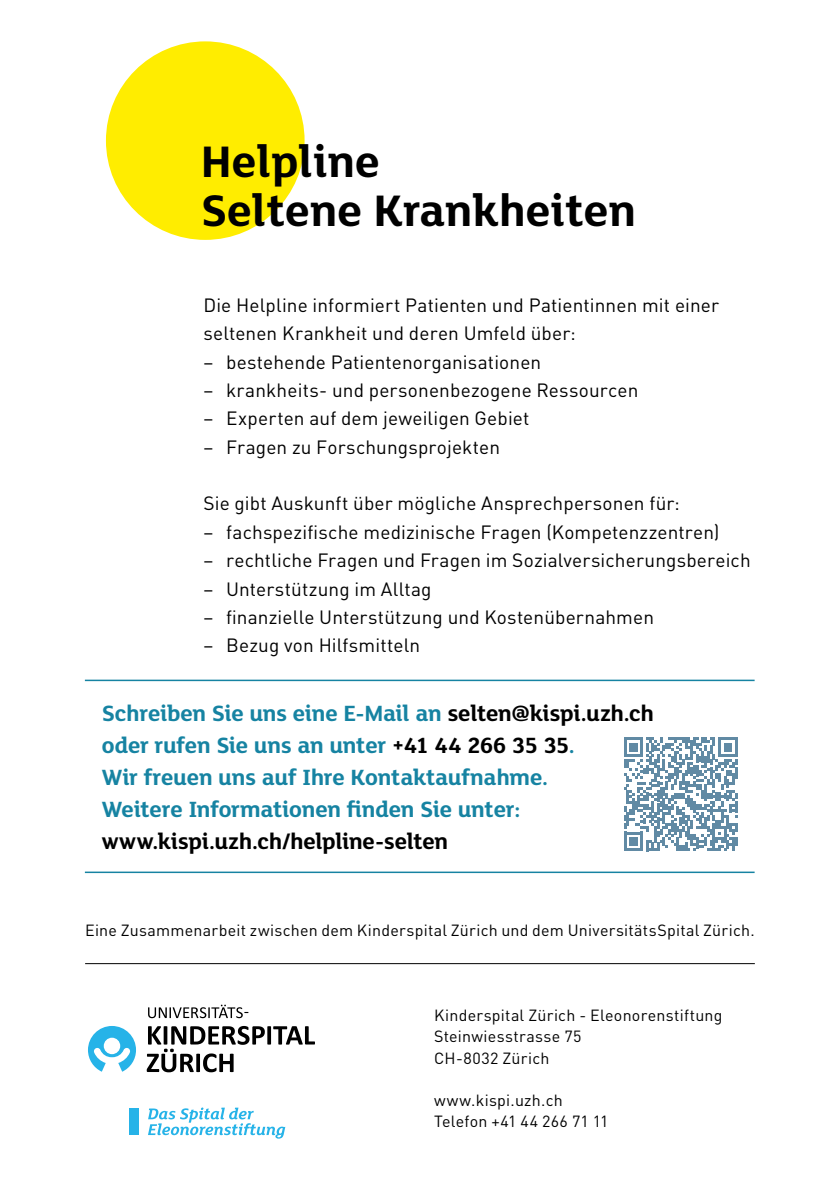
<style>
.page{position:relative;width:840px;height:1191px;background:#fff}
.page>*{position:absolute;margin:0;border:0;box-sizing:border-box;transform-origin:0 0}
.t1{font:700 48px/49.6px "FS Lola";color:#000}
.t2{font:700 24px/32px "FS Lola";letter-spacing:-.01em;color:#1683a2}
.t3{font:700 24px "FS Lola";letter-spacing:-.01em;color:#000}
.t4{font:19px/28.4px "DIN Pro";letter-spacing:.01em;color:#000}
.t5{font:16px/21.2px "DIN Pro";letter-spacing:.015em;color:#000}
.s1{font-style:inherit}
.s2{color:#000}
</style>
<div class="page">
<hr style="left:85px;top:963px;width:669px;height:1px;background:#000">
<div style="left:130px;top:1108px;width:9px;height:27px;background:#26b3e8"></div>
<svg style="left:148px;top:1107px;width:137px;height:31px"></svg>
<svg style="left:147px;top:1026px;width:168px;height:46px"></svg>
<svg style="left:148px;top:1004px;width:100px;height:14px"></svg>
<svg style="left:88px;top:1026px;width:48px;height:45px"></svg>
<hr style="left:85px;top:679px;width:669px;height:2px;background:#1683a2">
<hr style="left:85px;top:871px;width:669px;height:2px;background:#1683a2">
<svg style="left:624px;top:737px;width:113px;height:114px"></svg>
<div style="left:106px;top:41px;width:198px;height:199px;background:#ffed00;border-radius:50%"></div>
<h1 class="t1" style="left:201px;top:134px;width:436px">Helpline<br>Seltene Krankheiten</h1>
<p class="t4" style="left:203px;top:290px;width:517px">Die Helpline informiert Patienten und Patientinnen mit einer seltenen Krankheit und deren Umfeld über:</p>
<p class="t4" style="left:203px;top:347px;width:339px"><span class="s1">–</span> bestehende Patientenorganisationen</p>
<p class="t4" style="left:203px;top:375px;width:436px"><span class="s1">–</span> krankheits- und personenbezogene Ressourcen</p>
<p class="t4" style="left:203px;top:403px;width:327px"><span class="s1">–</span> Experten auf dem jeweiligen Gebiet</p>
<p class="t4" style="left:203px;top:432px;width:298px"><span class="s1">–</span> Fragen zu Forschungsprojekten</p>
<p class="t4" style="left:203px;top:488px;width:477px">Sie gibt Auskunft über mögliche Ansprechpersonen für:</p>
<p class="t4" style="left:203px;top:517px;width:517px"><span class="s1">–</span> fachspezifische medizinische Fragen (Kompetenzzentren)</p>
<p class="t4" style="left:203px;top:545px;width:548px"><span class="s1">–</span> rechtliche Fragen und Fragen im Sozialversicherungsbereich</p>
<p class="t4" style="left:203px;top:573px;width:229px"><span class="s1">–</span> Unterstützung im Alltag</p>
<p class="t4" style="left:203px;top:602px;width:452px"><span class="s1">–</span> finanzielle Unterstützung und Kostenübernahmen</p>
<p class="t4" style="left:203px;top:630px;width:218px"><span class="s1">–</span> Bezug von Hilfsmitteln</p>
<p class="t2" style="left:102px;top:696px;width:553px">Schreiben Sie uns eine E-Mail an <span class="s2">selten@kispi.uzh.ch </span>oder rufen Sie uns an unter <span class="s2">+41 44 266 35 35</span>.<br>Wir freuen uns auf Ihre Kontaktaufnahme.<br>Weitere Informationen finden Sie unter:</p>
<p class="t3" style="left:102px;top:824px;width:348px">www.kispi.uzh.ch/helpline-selten</p>
<p class="t5" style="left:85px;top:918px;width:670px">Eine Zusammenarbeit zwischen dem Kinderspital Zürich und dem UniversitätsSpital Zürich.</p>
<p class="t5" style="left:434px;top:1004px;width:290px">Kinderspital Zürich - Eleonorenstiftung<br>Steinwiesstrasse 75<br>CH-8032 Zürich</p>
<p class="t5" style="left:434px;top:1089px;width:176px">www.kispi.uzh.ch<br>Telefon +41 44 266 71 11</p>
</div>
